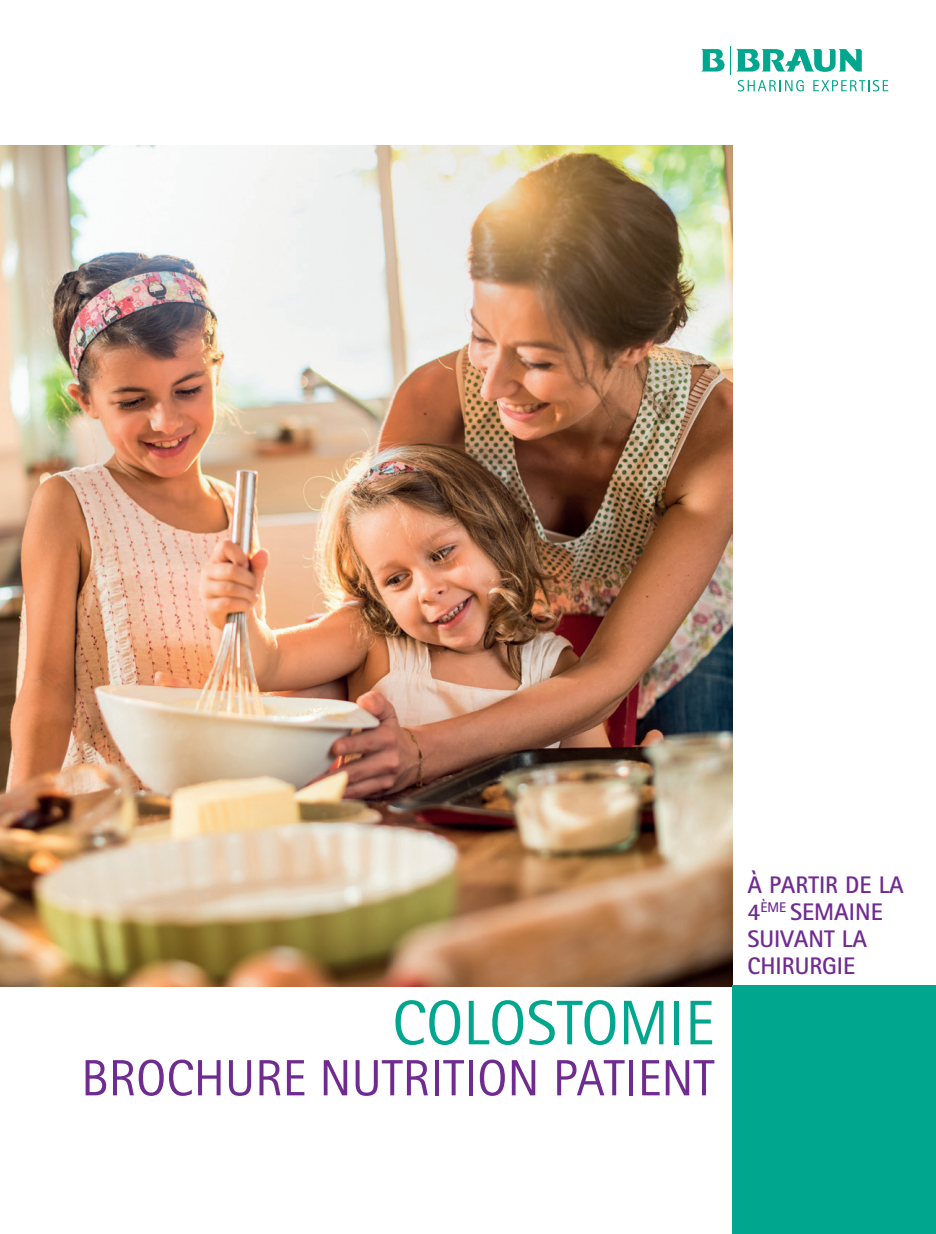
<style>
.page{position:relative;width:936px;height:1234px;background:#fff}
.page>*{position:absolute;margin:0;border:0;box-sizing:border-box;transform-origin:0 0}
.t1{font:63px "Rotis Sans Serif Pro";color:#00a78e}
.t2{font:51px "Rotis Sans Serif Pro";color:#702b91}
.t3{font:700 24px/27px "Rotis Sans Serif Pro";color:#702b91}
</style>
<div class="page">
<img style="left:0;top:145px;width:732px;height:841px">
<div style="left:732px;top:985px;width:203px;height:248px;background:#00a78e"></div>
<svg style="left:737px;top:80px;width:66px;height:11px"></svg>
<svg style="left:813px;top:80px;width:75px;height:11px"></svg>
<svg style="left:736px;top:49px;width:125px;height:23px"></svg>
<svg style="left:701px;top:49px;width:24px;height:23px"></svg>
<h1 class="t1" style="left:392px;top:985px;width:323px">COLOSTOMIE</h1>
<h2 class="t2" style="left:81px;top:1047px;width:634px">BROCHURE NUTRITION PATIENT</h2>
<p class="t3" style="left:747px;top:871px;width:158px">À PARTIR DE LA<br>4<sup>ÈME</sup> SEMAINE<br>SUIVANT LA<br>CHIRURGIE</p>
</div>
